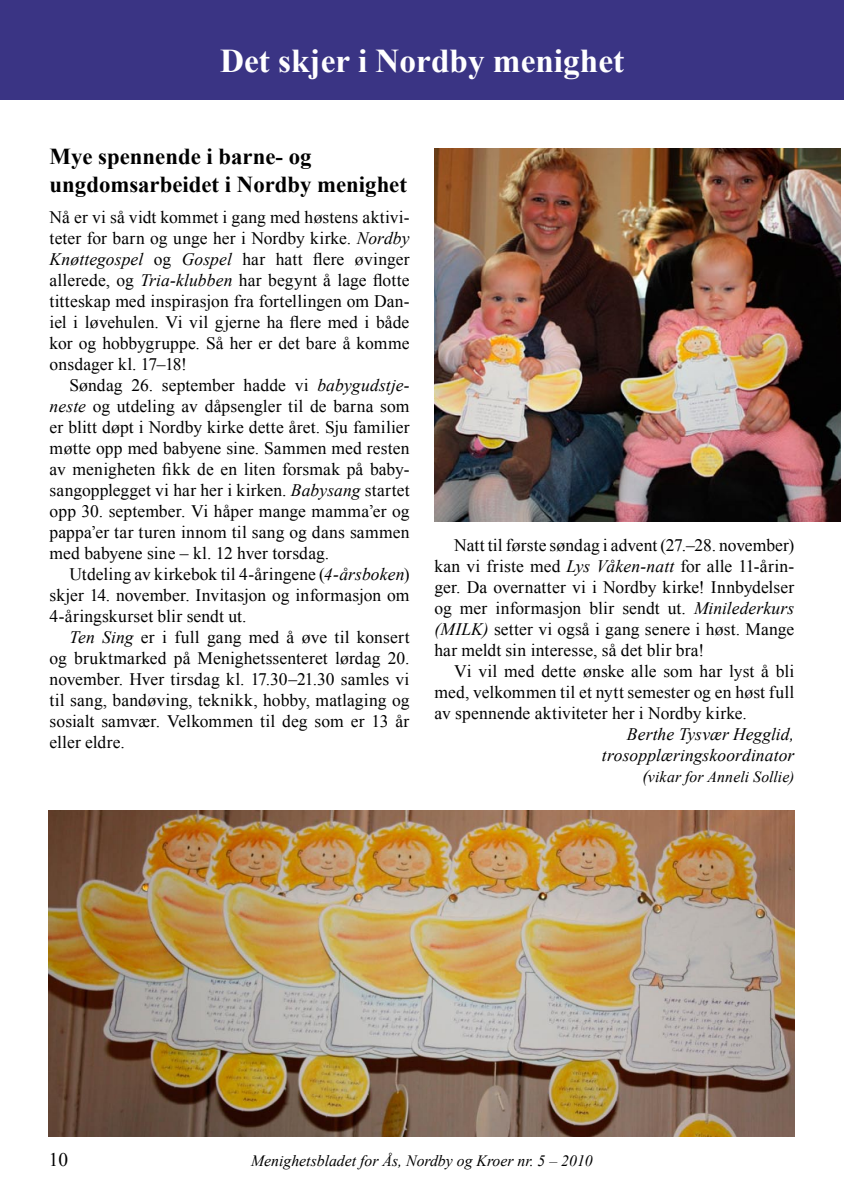
<style>
.page{position:relative;width:844px;height:1191px;background:#fff}
.page>*{position:absolute;margin:0;border:0;box-sizing:border-box;transform-origin:0 0}
.t1{font:700 33.25px "Times New Roman";color:#fff}
.t2{font:700 22.75px/27.3px "Times New Roman";color:#000}
.t3{font:19.25px "Times New Roman";color:#000}
.t4{font:17.5px/21px "Times New Roman";letter-spacing:.005em;color:#000;text-align:justify}
.t5{font:italic 17.5px/21px "Times New Roman";letter-spacing:.005em;color:#000;text-align:right}
.t6{font:italic 15.75px "Times New Roman";color:#000}
.s1{font-style:italic}
.s2{font-size:17.5px}
</style>
<div class="page">
<div style="left:0;top:0;width:843px;height:99px;background:#3a3484"></div>
<img style="left:48px;top:810px;width:746px;height:326px">
<img style="left:434px;top:149px;width:406px;height:372px">
<h1 class="t1" style="left:220px;top:38px;width:405px">Det skjer i Nordby menighet</h1>
<h2 class="t2" style="left:50px;top:142px;width:359px">Mye spennende i barne- og ungdomsarbeidet i Nordby menighet</h2>
<p class="t4" style="left:50px;top:206px;width:361px">Nå er vi så vidt kommet i gang med høstens aktivi&shy;teter for barn og unge her i Nordby kirke. <span class="s1">Nordby Knøttegospel</span> og <span class="s1">Gospel</span> har hatt flere øvinger allerede, og <span class="s1">Tria-klubben</span> har begynt å lage flotte titteskap med inspirasjon fra fortellingen om Dan&shy;iel i løvehulen. Vi vil gjerne ha flere med i både kor og hobbygruppe. Så her er det bare å komme onsdager kl. 17–18!</p>
<p class="t4" style="left:50px;top:374px;width:361px;text-indent:20px">Søndag 26. september hadde vi <span class="s1">babygudstje&shy;neste</span> og utdeling av dåpsengler til de barna som er blitt døpt i Nordby kirke dette året. Sju familier møtte opp med babyene sine. Sammen med resten av menigheten fikk de en liten forsmak på baby&shy;sangopplegget vi har her i kirken. <span class="s1">Babysang</span> startet opp 30. september. Vi håper mange mamma’er og pappa’er tar turen innom til sang og dans sammen med babyene sine – kl. 12 hver torsdag.</p>
<p class="t4" style="left:50px;top:563px;width:361px;text-indent:20px">Utdeling av kirkebok til 4-åringene (<span class="s1">4-årsboken</span>) skjer 14. november. Invitasjon og informasjon om 4-åringskurset blir sendt ut.</p>
<p class="t4" style="left:50px;top:626px;width:361px;text-indent:20px"><span class="s1">Ten Sing</span> er i full gang med å øve til konsert og bruktmarked på Menighetssenteret lørdag 20. november. Hver tirsdag kl. 17.30–21.30 samles vi til sang, bandøving, teknikk, hobby, matlaging og sosialt samvær. Velkommen til deg som er 13 år eller eldre.</p>
<p class="t4" style="left:434px;top:534px;width:361px;text-indent:20px">Natt til første søndag i advent (27.–28. november) kan vi friste med <span class="s1">Lys Våken-natt</span> for alle 11-årin&shy;ger. Da overnatter vi i Nordby kirke! Innbydelser og mer informasjon blir sendt ut. <span class="s1">Minilederkurs (MILK)</span> setter vi også i gang senere i høst. Mange har meldt sin interesse, så det blir bra!</p>
<p class="t4" style="left:434px;top:660px;width:361px;text-indent:20px">Vi vil med dette ønske alle som har lyst å bli med, velkommen til et nytt semester og en høst full av spennende aktiviteter her i Nordby kirke.</p>
<p class="t5" style="left:601px;top:723px;width:194px">Berthe Tysvær Hegglid, trosopplæringskoordinator</p>
<p class="t6" style="left:642px;top:766px;width:153px"><span class="s2">(</span>vikar for Anneli Sollie)</p>
<p class="t3" style="left:49px;top:1146px;width:21px">10</p>
<p class="t6" style="left:251px;top:1149px;width:343px">Menighetsbladet for Ås, Nordby og Kroer nr. 5 – 2010</p>
</div>
